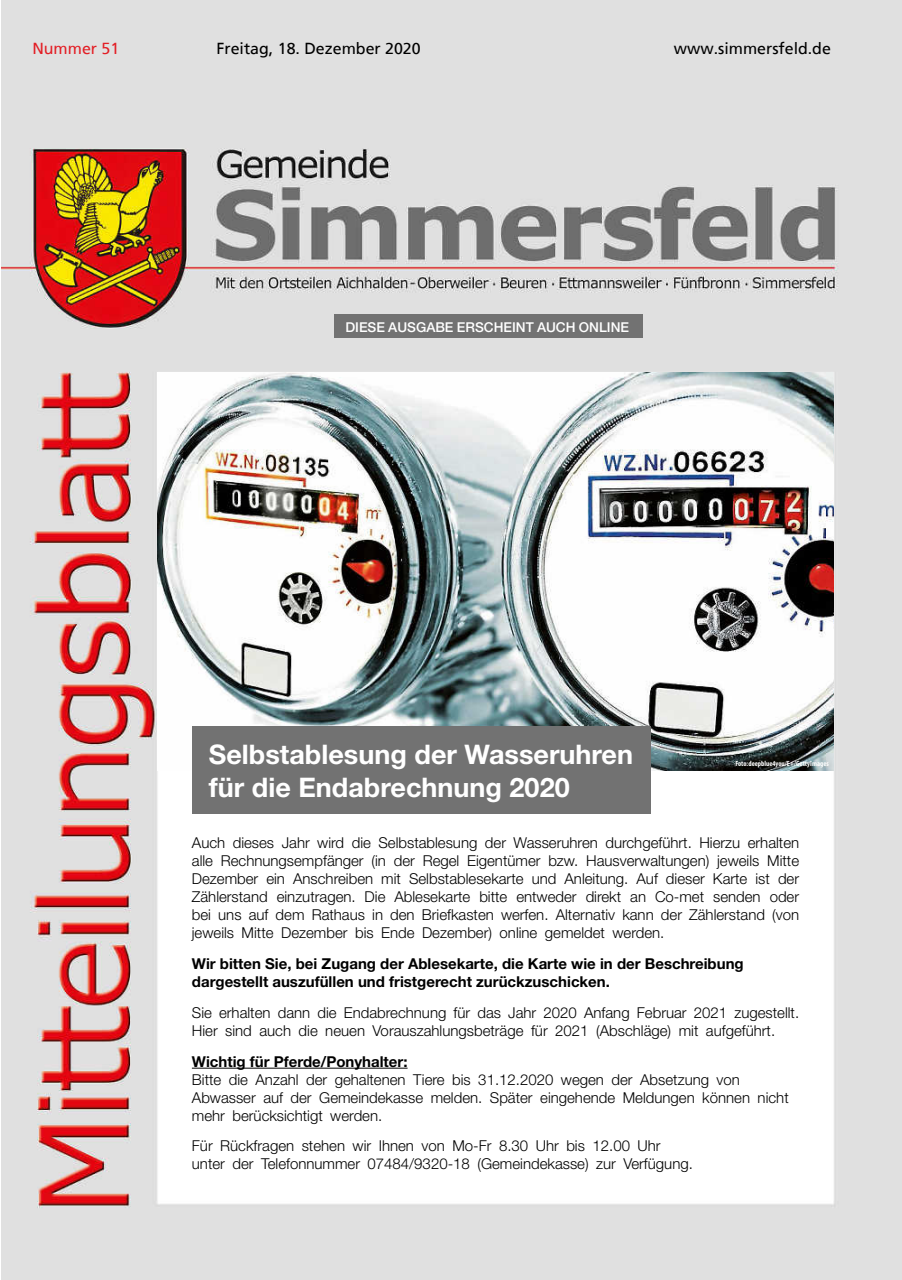
<style>
.page{position:relative;width:902px;height:1280px;background:#fff}
.page>*{position:absolute;margin:0;border:0;box-sizing:border-box;transform-origin:0 0}
.t1{font:700 27px/32.4px "Helvetica Neue";color:#fff}
.t2{font:15.9px "Frutiger";color:#000}
.t3{font:15.9px "Frutiger";color:#e31e25}
.t4{font:300 15px/18px "Helvetica Neue";color:#000}
.t5{font:700 15px/18px "Helvetica Neue";color:#000}
.t6{font:500 13.65px "Helvetica Neue";color:#fff}
.t7{font:700 condensed 7.5px "Myriad Pro";color:#fff}
</style>
<div class="page">
<img style="left:2px;top:0;width:899px;height:1279px">
<div style="left:334px;top:315px;width:308px;height:23px;background:#727272"></div>
<img style="left:158px;top:372px;width:675px;height:398px">
<hr style="left:192px;top:1068px;width:215px;height:1px;background:#000">
<div style="left:192px;top:726px;width:458px;height:88px;background:#727272"></div>
<p class="t3" style="left:32px;top:39px;width:88px">Nummer 51</p>
<p class="t2" style="left:673px;top:39px;width:158px">www.simmersfeld.de</p>
<p class="t2" style="left:216px;top:39px;width:206px">Freitag, 18. Dezember 2020</p>
<p class="t6" style="left:345px;top:319px;width:285px">DIESE AUSGABE ERSCHEINT AUCH ONLINE</p>
<h1 class="t1" style="left:209px;top:738px;width:426px">Selbstablesung der Wasseruhren für die Endabrechnung 2020</h1>
<p class="t7" style="left:735px;top:759px;width:95px">Foto: deepblue4you/E+/Getty Images</p>
<p class="t4" style="left:192px;top:834px;width:608px;text-align:justify">Auch dieses Jahr wird die Selbstablesung der Wasseruhren durchgeführt. Hierzu erhalten alle Rechnungsempfänger (in der Regel Eigentümer bzw. Hausverwaltungen) jeweils Mitte Dezember ein Anschreiben mit Selbstablesekarte und Anleitung. Auf dieser Karte ist der Zählerstand einzutragen. Die Ablesekarte bitte entweder direkt an Co-met senden oder bei uns auf dem Rathaus in den Briefkasten werfen. Alternativ kann der Zählerstand (von jeweils Mitte Dezember bis Ende Dezember) online gemeldet werden.</p>
<p class="t5" style="left:192px;top:954px;width:553px">Wir bitten Sie, bei Zugang der Ablesekarte, die Karte wie in der Beschreibung dargestellt auszufüllen und fristgerecht zurückzuschicken.</p>
<p class="t4" style="left:192px;top:1003px;width:608px">Sie erhalten dann die Endabrechnung für das Jahr 2020 Anfang Februar 2021 zugestellt.<br>Hier sind auch die neuen Vorauszahlungsbeträge für 2021 (Abschläge) mit aufgeführt.</p>
<p class="t5" style="left:192px;top:1052px;width:217px">Wichtig für Pferde/Ponyhalter:</p>
<p class="t4" style="left:192px;top:1070px;width:598px">Bitte die Anzahl der gehaltenen Tiere bis 31.12.2020 wegen der Absetzung von<br>Abwasser auf der Gemeindekasse melden. Später eingehende Meldungen können nicht mehr berücksichtigt werden.</p>
<p class="t4" style="left:192px;top:1137px;width:502px">Für Rückfragen stehen wir Ihnen von Mo-Fr 8.30 Uhr bis 12.00 Uhr unter der Telefonnummer 07484/9320-18 (Gemeindekasse) zur Verfügung.</p>
</div>
